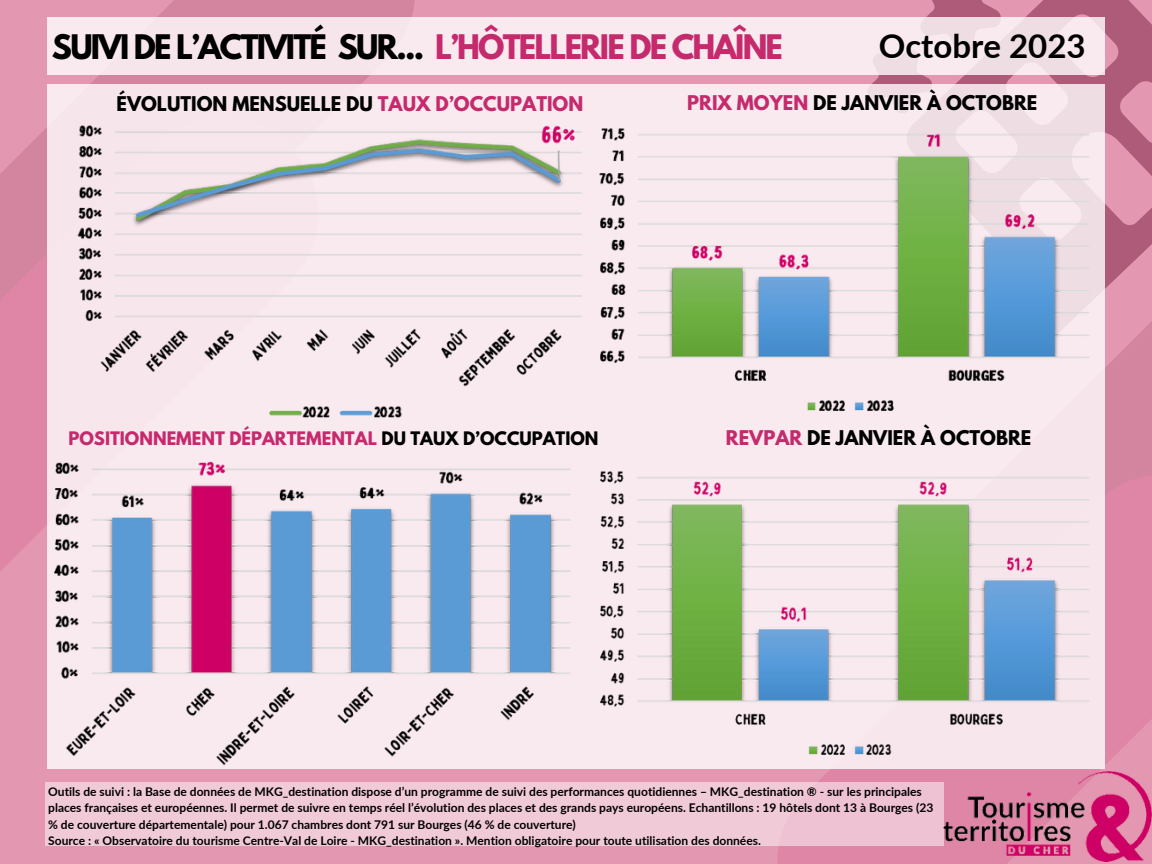
<style>
.page{position:relative;width:1152px;height:864px;background:#e497b0}
.page>*{position:absolute;margin:0;border:0;box-sizing:border-box;transform-origin:0 0}
.t1{font:700 33px "Lato";color:#000}
.t2{font:700 30px "League Spartan";letter-spacing:-.06em;color:#000}
.t3{font:700 18px "League Spartan";color:#000}
.t4{font:700 16.5px "League Spartan";color:#c52a6d}
.t5{font:700 12px/16px "Lato";color:#000}
.s1{color:#c52a6d}
.s2{color:#000}
</style>
<div class="page">
<svg style="left:91px;top:0;width:324px;height:84px;fill:#d3859f"></svg>
<svg style="left:0;top:128px;width:47px;height:443px;background:#dc87a4"></svg>
<svg style="left:1077px;top:0;width:75px;height:241px;fill:#ae5b79"></svg>
<svg style="left:872px;top:0;width:205px;height:84px"></svg>
<svg style="left:1105px;top:241px;width:47px;height:224px;fill:#d3859f"></svg>
<svg style="left:768px;top:465px;width:384px;height:399px;background:#df88a7"></svg>
<img style="left:944px;top:771px;width:208px;height:90px">
<div style="left:47px;top:17px;width:1058px;height:58px;background:#f9eaef"></div>
<div style="left:46px;top:783px;width:898px;height:63px;background:#f1cad7"></div>
<div style="left:47px;top:84px;width:1058px;height:685px;background:#f9eaef"></div>
<img style="left:77px;top:125px;width:505px;height:293px">
<img style="left:599px;top:119px;width:506px;height:292px">
<img style="left:600px;top:471px;width:505px;height:300px">
<img style="left:46px;top:452px;width:525px;height:314px">
<p class="t2" style="left:52px;top:32px;width:733px">SUIVI DE L’ACTIVITÉ SUR... <span class="s1">L’HÔTELLERIE DE CHAÎNE</span></p>
<p class="t1" style="left:879px;top:26px;width:209px">Octobre 2023</p>
<p class="t3" style="left:117px;top:95px;width:468px">ÉVOLUTION MENSUELLE DU <span class="s1">TAUX D’OCCUPATION</span></p>
<p class="t3" style="left:687px;top:93px;width:352px"><span class="s1">PRIX MOYEN</span> DE JANVIER À OCTOBRE</p>
<p class="t4" style="left:68px;top:430px;width:532px">POSITIONNEMENT DÉPARTEMENTAL <span class="s2">DU TAUX D’OCCUPATION</span></p>
<p class="t3" style="left:726px;top:429px;width:307px"><span class="s1">REVPAR</span> DE JANVIER À OCTOBRE</p>
<p class="t5" style="left:48px;top:784px;width:887px">Outils de suivi : la Base de données de MKG_destination dispose d’un programme de suivi des performances quotidiennes – MKG_destination ® - sur les principales places françaises et européennes. Il permet de suivre en temps réel l’évolution des places et des grands pays européens. Echantillons : 19 hôtels dont 13 à Bourges (23 % de couverture départementale) pour 1.067 chambres dont 791 sur Bourges (46 % de couverture)</p>
<p class="t5" style="left:48px;top:832px;width:714px">Source : « Observatoire du tourisme Centre-Val de Loire - MKG_destination ». Mention obligatoire pour toute utilisation des données.</p>
</div>
